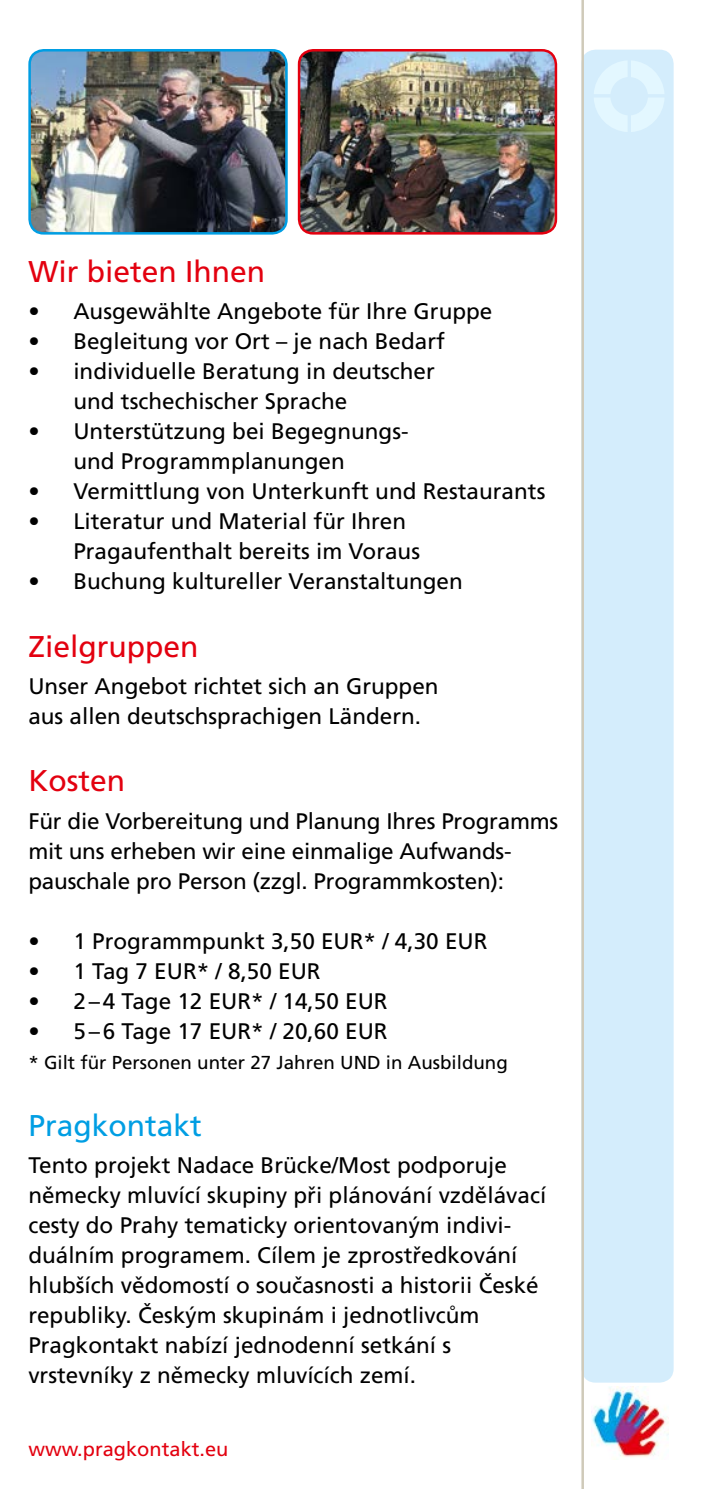
<style>
.page{position:relative;width:702px;height:1489px;background:#fff}
.page>*{position:absolute;margin:0;border:0;box-sizing:border-box;transform-origin:0 0}
.t1{font:30px "Frutiger CE";color:#e3000f}
.t2{font:30px "Frutiger CE";color:#009ee3}
.t3{font:22.5px/30px "Frutiger CE";color:#000}
.t4{font:20px "Frutiger CE";color:#e3000f}
.t5{font:18.75px "Frutiger CE";color:#000}
</style>
<div class="page">
<div style="left:581px;top:50px;width:92px;height:1332px;background:#d4edfc;border-radius:14px"></div>
<img style="left:31px;top:50px;width:254px;height:183px">
<div style="left:28px;top:49px;width:260px;height:185px;border:2px solid #009ee3;border-radius:14px"></div>
<img style="left:299px;top:50px;width:257px;height:183px">
<div style="left:298px;top:49px;width:259px;height:185px;border:2px solid #e3000f;border-radius:14px"></div>
<hr style="left:581px;top:0;width:3px;height:1488px;background:#cfcab9">
<svg style="left:594px;top:61px;width:70px;height:71px"></svg>
<img style="left:591px;top:1386px;width:77px;height:71px">
<h1 class="t1" style="left:28px;top:254px;width:238px">Wir bieten Ihnen</h1>
<p class="t3" style="left:28px;top:296px;width:465px">• Ausgewählte Angebote für Ihre Gruppe</p>
<p class="t3" style="left:28px;top:326px;width:418px">• Begleitung vor Ort – je nach Bedarf</p>
<p class="t3" style="left:73px;top:356px;width:363px;text-indent:-45px">• individuelle Beratung in deutscher und tschechischer Sprache</p>
<p class="t3" style="left:73px;top:416px;width:337px;text-indent:-45px">• Unterstützung bei Begegnungs&shy;und Programmplanungen</p>
<p class="t3" style="left:28px;top:476px;width:518px">• Vermittlung von Unterkunft und Restaurants</p>
<p class="t3" style="left:73px;top:506px;width:348px;text-indent:-45px">• Literatur und Material für Ihren<br>Pragaufenthalt bereits im Voraus</p>
<p class="t3" style="left:28px;top:566px;width:436px">• Buchung kultureller Veranstaltungen</p>
<h1 class="t1" style="left:28px;top:629px;width:172px">Zielgruppen</h1>
<p class="t3" style="left:28px;top:671px;width:412px">Unser Angebot richtet sich an Gruppen aus allen deutschsprachigen Ländern.</p>
<h1 class="t1" style="left:28px;top:763px;width:98px">Kosten</h1>
<p class="t3" style="left:28px;top:805px;width:531px">Für die Vorbereitung und Planung Ihres Programms mit uns erheben wir eine einmalige Aufwands&shy;pauschale pro Person (zzgl. Programmkosten):</p>
<p class="t3" style="left:28px;top:925px;width:460px">• 1 Programmpunkt 3,50 EUR* / 4,30 EUR</p>
<p class="t3" style="left:28px;top:955px;width:294px">• 1 Tag 7 EUR* / 8,50 EUR</p>
<p class="t3" style="left:28px;top:985px;width:361px">• 2–4 Tage 12 EUR* / 14,50 EUR</p>
<p class="t3" style="left:28px;top:1015px;width:361px">• 5–6 Tage 17 EUR* / 20,60 EUR</p>
<p class="t5" style="left:28px;top:1051px;width:481px">* Gilt für Personen unter 27 Jahren UND in Ausbildung</p>
<h1 class="t2" style="left:28px;top:1108px;width:175px">Pragkontakt</h1>
<p class="t3" style="left:28px;top:1150px;width:519px">Tento projekt Nadace Brücke/Most podporuje německy mluvící skupiny při plánování vzdělávací cesty do Prahy tematicky orientovaným indivi&shy;duálním programem. Cílem je zprostředkování hlubších vědomostí o současnosti a historii České republiky. Českým skupinám i jednotlivcům Pragkontakt nabízí jednodenní setkání s vrstevníky z německy mluvících zemí.</p>
<p class="t4" style="left:28px;top:1437px;width:202px">www.pragkontakt.eu</p>
</div>
